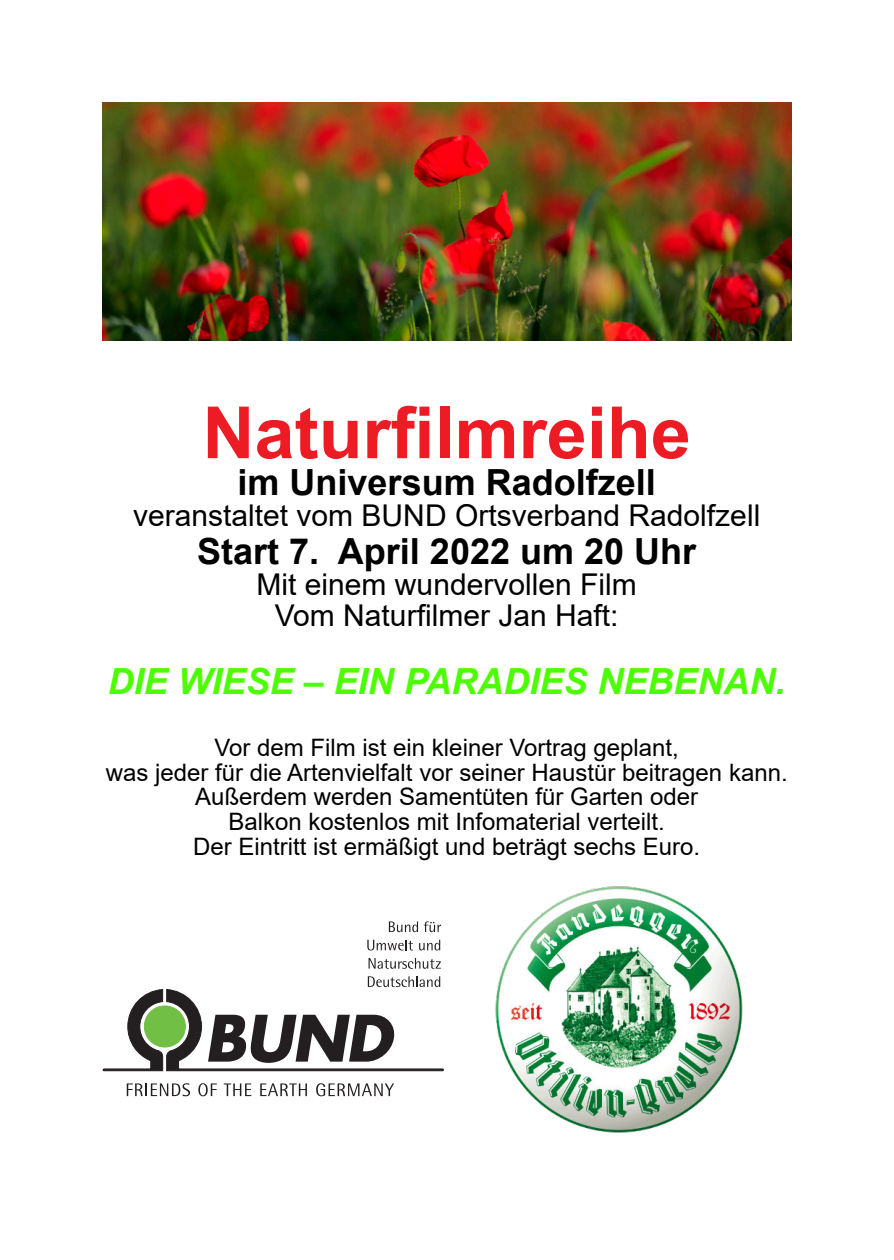
<style>
.page{position:relative;width:894px;height:1260px;background:#fff}
.page>*{position:absolute;margin:0;border:0;box-sizing:border-box;transform-origin:0 0}
.t1{font:700 72px "Arial";color:#ed1c24}
.t2{font:700 36px "Arial";color:#000}
.t3{font:italic 700 36px "Arial";color:#4cff00}
.t4{font:30px/30.9px "Arial";color:#000;text-align:center}
.t5{font:24px/24.9px "Arial";color:#000;text-align:center}
</style>
<div class="page">
<img style="left:102px;top:102px;width:689px;height:239px">
<svg style="left:368px;top:958px;width:73px;height:10px"></svg>
<svg style="left:367px;top:939px;width:46px;height:11px"></svg>
<svg style="left:419px;top:939px;width:21px;height:11px"></svg>
<svg style="left:389px;top:921px;width:52px;height:11px"></svg>
<svg style="left:103px;top:976px;width:341px;height:95px"></svg>
<svg style="left:127px;top:1083px;width:63px;height:13px"></svg>
<svg style="left:198px;top:1083px;width:19px;height:13px"></svg>
<svg style="left:224px;top:1083px;width:27px;height:12px"></svg>
<svg style="left:260px;top:1083px;width:47px;height:12px"></svg>
<svg style="left:316px;top:1083px;width:78px;height:13px"></svg>
<img style="left:495px;top:886px;width:248px;height:247px">
<h1 class="t1" style="left:202px;top:406px;width:490px">Naturfilmreihe</h1>
<h2 class="t2" style="left:237px;top:469px;width:420px">im Universum Radolfzell</h2>
<p class="t4" style="left:133px;top:503px;width:628px">veranstaltet vom BUND Ortsverband Radolfzell</p>
<h2 class="t2" style="left:197px;top:537px;width:500px">Start 7. April 2022 um 20 Uhr</h2>
<p class="t4" style="left:256px;top:571px;width:382px">Mit einem wundervollen Film<br>Vom Naturfilmer Jan Haft:</p>
<h2 class="t3" style="left:108px;top:667px;width:679px">DIE WIESE – EIN PARADIES NEBENAN.</h2>
<p class="t5" style="left:106px;top:737px;width:683px">Vor dem Film ist ein kleiner Vortrag geplant,<br>was jeder für die Artenvielfalt vor seiner Haustür beitragen kann.<br>Außerdem werden Samentüten für Garten oder<br>Balkon kostenlos mit Infomaterial verteilt.<br>Der Eintritt ist ermäßigt und beträgt sechs Euro.</p>
</div>
